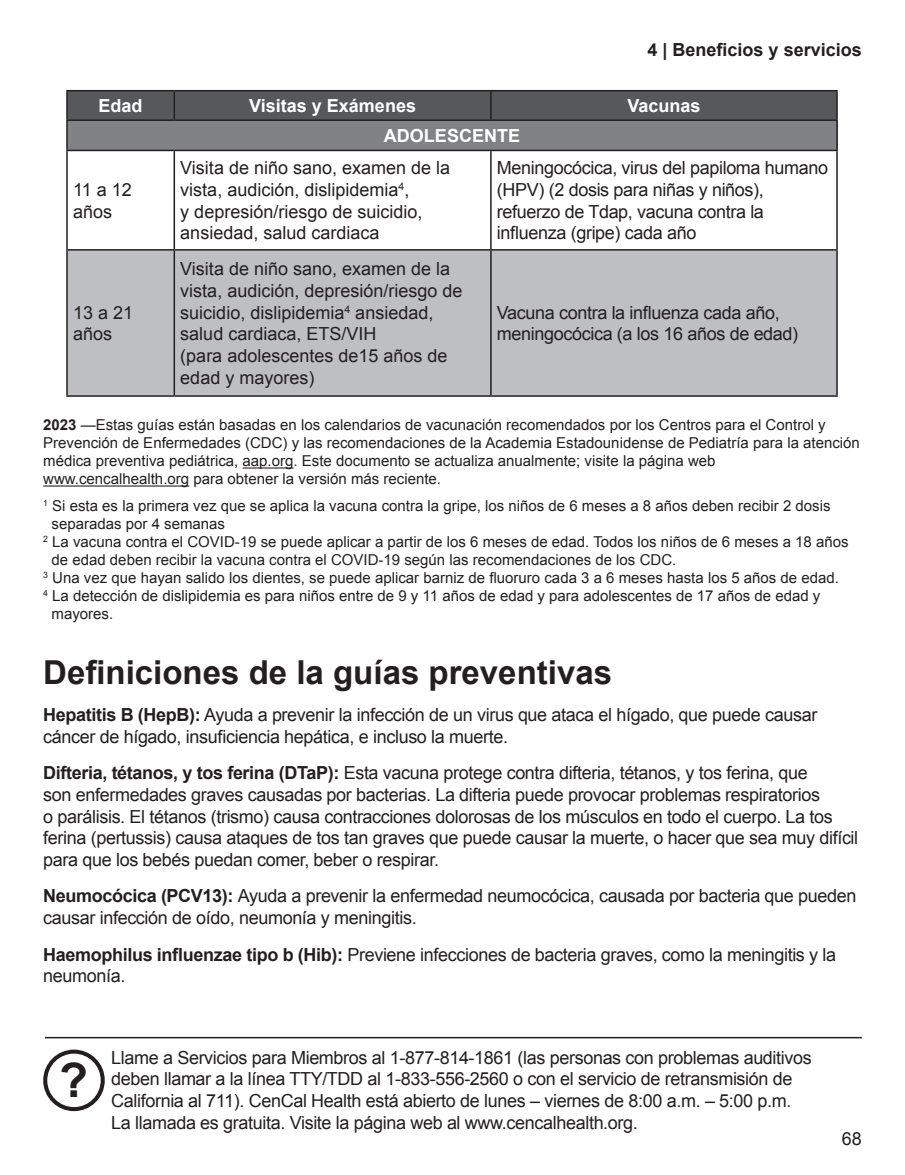
<style>
.page{position:relative;width:905px;height:1175px;background:#fff}
.page>*{position:absolute;margin:0;border:0;box-sizing:border-box;transform-origin:0 0}
.t1{font:700 47.25px "Arial";color:#231f20}
.t2{font:700 33px "Arial";color:#231f20}
.t3{font:18px/21.6px "Arial";letter-spacing:-.02em;color:#231f20}
.t4{font:18px/21.6px "Arial";color:#231f20}
.t5{font:700 18px "Arial";color:#fff}
.t6{font:700 18px "Arial";color:#231f20}
.t7{font:15px/18px "Arial";color:#231f20}
.s1{font-weight:700}
</style>
<div class="page">
<div style="left:43px;top:1049px;width:62px;height:62px;border:4px solid #231f20;border-radius:50%"></div>
<hr style="left:45px;top:1036px;width:816px;height:2px;background:#231f20">
<hr style="left:242px;top:467px;width:51px;height:1px;background:#231f20">
<hr style="left:43px;top:485px;width:146px;height:1px;background:#231f20">
<div style="left:68px;top:250px;width:768px;height:145px;background:#bebfc2"></div>
<hr style="left:66px;top:90px;width:108px;height:1px;background:#231f20">
<hr style="left:66px;top:91px;width:2px;height:28px;background:#231f20">
<hr style="left:174px;top:90px;width:317px;height:1px;background:#231f20">
<hr style="left:491px;top:90px;width:346px;height:1px;background:#231f20">
<hr style="left:66px;top:119px;width:108px;height:2px;background:#231f20">
<hr style="left:66px;top:121px;width:2px;height:29px;background:#231f20">
<svg style="left:67px;top:91px;width:770px;height:59px;background:#68696b"></svg>
<hr style="left:66px;top:150px;width:108px;height:1px;background:#231f20">
<hr style="left:66px;top:151px;width:2px;height:98px;background:#231f20">
<hr style="left:174px;top:150px;width:317px;height:1px;background:#231f20">
<hr style="left:173px;top:151px;width:2px;height:98px;background:#231f20">
<hr style="left:491px;top:150px;width:346px;height:1px;background:#231f20">
<hr style="left:490px;top:151px;width:1px;height:98px;background:#231f20">
<hr style="left:836px;top:151px;width:1px;height:98px;background:#231f20">
<hr style="left:66px;top:249px;width:108px;height:1px;background:#231f20">
<hr style="left:66px;top:250px;width:2px;height:145px;background:#231f20">
<hr style="left:174px;top:249px;width:317px;height:1px;background:#231f20">
<hr style="left:173px;top:250px;width:2px;height:145px;background:#231f20">
<hr style="left:491px;top:249px;width:346px;height:1px;background:#231f20">
<hr style="left:490px;top:250px;width:1px;height:145px;background:#231f20">
<hr style="left:836px;top:250px;width:1px;height:145px;background:#231f20">
<hr style="left:66px;top:395px;width:108px;height:2px;background:#231f20">
<hr style="left:174px;top:395px;width:317px;height:2px;background:#231f20">
<hr style="left:491px;top:395px;width:346px;height:2px;background:#231f20">
<p class="t6" style="left:647px;top:38px;width:216px">4 | Beneficios y servicios</p>
<p class="t5" style="left:99px;top:94px;width:46px">Edad</p>
<p class="t5" style="left:249px;top:94px;width:168px">Visitas y Exámenes</p>
<p class="t5" style="left:627px;top:94px;width:75px">Vacunas</p>
<p class="t5" style="left:384px;top:124px;width:138px">ADOLESCENTE</p>
<p class="t3" style="left:73px;top:179px;width:60px">11 a 12 años</p>
<p class="t3" style="left:73px;top:302px;width:62px">13 a 21 años</p>
<p class="t4" style="left:180px;top:157px;width:271px">Visita de niño sano, examen de la vista, audición, dislipidemia<sup>4</sup>,<br>y depresión/riesgo de suicidio, ansiedad, salud cardiaca</p>
<p class="t3" style="left:497px;top:157px;width:333px">Meningocócica, virus del papiloma humano (HPV) (2 dosis para niñas y niños), refuerzo de Tdap, vacuna contra la influenza (gripe) cada año</p>
<p class="t4" style="left:180px;top:258px;width:284px">Visita de niño sano, examen de la vista, audición, depresión/riesgo de suicidio, dislipidemia<sup>4</sup> ansiedad, salud cardiaca, ETS/VIH<br>(para adolescentes de15 años de edad y mayores)</p>
<p class="t3" style="left:497px;top:302px;width:303px">Vacuna contra la influenza cada año, meningocócica (a los 16 años de edad)</p>
<p class="t7" style="left:43px;top:416px;width:818px"><span class="s1">2023</span> —Estas guías están basadas en los calendarios de vacunación recomendados por los Centros para el Control y Prevención de Enfermedades (CDC) y las recomendaciones de la Academia Estadounidense de Pediatría para la atención médica preventiva pediátrica, aap.org. Este documento se actualiza anualmente; visite la página web www.cencalhealth.org para obtener la versión más reciente.</p>
<p class="t7" style="left:52px;top:497px;width:780px;text-indent:-8px"><sup>1</sup> Si esta es la primera vez que se aplica la vacuna contra la gripe, los niños de 6 meses a 8 años deben recibir 2 dosis separadas por 4 semanas</p>
<p class="t7" style="left:52px;top:533px;width:798px;text-indent:-8px"><sup>2</sup> La vacuna contra el COVID-19 se puede aplicar a partir de los 6 meses de edad. Todos los niños de 6 meses a 18 años de edad deben recibir la vacuna contra el COVID-19 según las recomendaciones de los CDC.</p>
<p class="t7" style="left:43px;top:569px;width:797px"><sup>3</sup> Una vez que hayan salido los dientes, se puede aplicar barniz de fluoruro cada 3 a 6 meses hasta los 5 años de edad.</p>
<p class="t7" style="left:52px;top:587px;width:770px;text-indent:-8px"><sup>4</sup> La detección de dislipidemia es para niños entre de 9 y 11 años de edad y para adolescentes de 17 años de edad y mayores.</p>
<p class="t2" style="left:43px;top:651px;width:570px">Definiciones de la guías preventivas</p>
<p class="t3" style="left:43px;top:704px;width:775px"><span class="s1">Hepatitis B (HepB):</span> Ayuda a prevenir la infección de un virus que ataca el hígado, que puede causar cáncer de hígado, insuficiencia hepática, e incluso la muerte.</p>
<p class="t3" style="left:43px;top:762px;width:816px"><span class="s1">Difteria, tétanos, y tos ferina (DTaP):</span> Esta vacuna protege contra difteria, tétanos, y tos ferina, que<br>son enfermedades graves causadas por bacterias. La difteria puede provocar problemas respiratorios<br>o parálisis. El tétanos (trismo) causa contracciones dolorosas de los músculos en todo el cuerpo. La tos ferina (pertussis) causa ataques de tos tan graves que puede causar la muerte, o hacer que sea muy difícil para que los bebés puedan comer, beber o respirar.</p>
<p class="t3" style="left:43px;top:885px;width:814px"><span class="s1">Neumocócica (PCV13):</span> Ayuda a prevenir la enfermedad neumocócica, causada por bacteria que pueden causar infección de oído, neumonía y meningitis.</p>
<p class="t3" style="left:43px;top:943px;width:794px"><span class="s1">Haemophilus influenzae tipo b (Hib):</span> Previene infecciones de bacteria graves, como la meningitis y la neumonía.</p>
<h1 class="t1" style="left:59px;top:1049px;width:30px">?</h1>
<p class="t3" style="left:111px;top:1046px;width:702px">Llame a Servicios para Miembros al 1-877-814-1861 (las personas con problemas auditivos deben llamar a la línea TTY/TDD al 1-833-556-2560 o con el servicio de retransmisión de California al 711). CenCal Health está abierto de lunes – viernes de 8:00 a.m. – 5:00 p.m.<br>La llamada es gratuita. Visite la página web al www.cencalhealth.org.</p>
<p class="t3" style="left:841px;top:1127px;width:22px">68</p>
</div>
